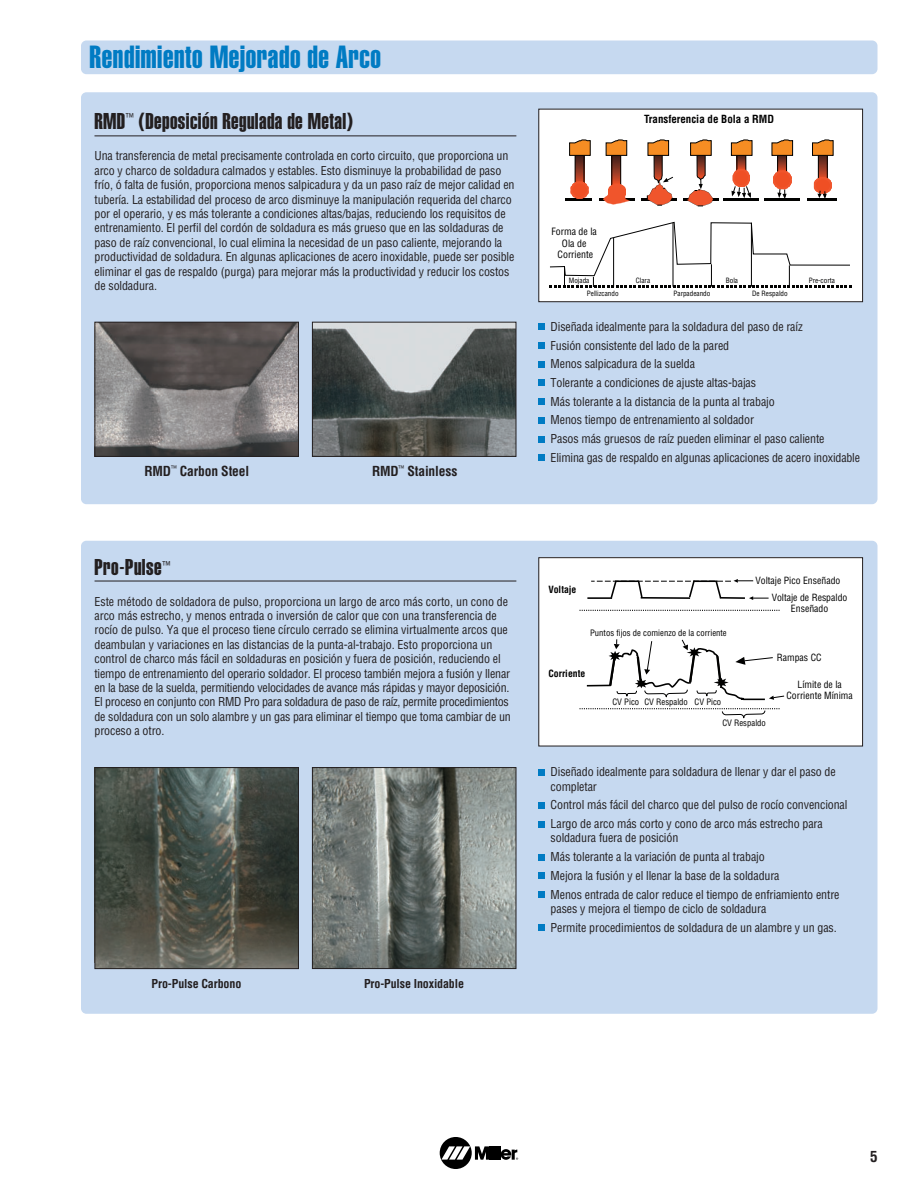
<style>
.page{position:relative;width:918px;height:1188px;background:#fff}
.page>*{position:absolute;margin:0;border:0;box-sizing:border-box;transform-origin:0 0}
.t1{font:31.5px "Helvetica Extra Compressed";letter-spacing:.02em;color:#007bc3}
.t2{font:22.5px "Helvetica Extra Compressed";letter-spacing:.02em;color:#231f20}
.t3{font:700 condensed 15px "Helvetica";color:#231f20}
.t4{font:700 condensed 13.5px "Helvetica";letter-spacing:-.01em;color:#231f20}
.t5{font:condensed 12px/14.4px "Helvetica";letter-spacing:-.01em;color:#231f20}
.t6{font:700 condensed 12px "Helvetica";letter-spacing:-.01em;color:#231f20}
.t7{font:700 condensed 10.95px "Helvetica";color:#010100}
.t8{font:condensed 9.9px/11.9px "Helvetica";color:#010100;text-align:center}
.t9{font:condensed 9.75px/17px "Helvetica";color:#010100}
.t10{font:700 condensed 9.75px "Helvetica";color:#010100}
.t11{font:condensed 8.7px "Helvetica";color:#010100}
.t12{font:condensed 7.05px/12.6px "Helvetica";color:#010100}
</style>
<div class="page">
<div style="left:440px;top:1137px;width:32px;height:32px;background:#000;border-radius:50%"></div>
<hr style="left:493px;top:1146px;width:4px;height:14px;background:#000">
<hr style="left:497px;top:1146px;width:3px;height:14px;background:#000">
<svg style="left:441px;top:1146px;width:52px;height:14px"></svg>
<svg style="left:501px;top:1149px;width:17px;height:11px"></svg>
<div style="left:81px;top:40px;width:797px;height:34px;background:#c6d9f0;border-radius:5px"></div>
<div style="left:81px;top:541px;width:797px;height:473px;background:#c6d9f0;border-radius:5px"></div>
<div style="left:81px;top:92px;width:797px;height:412px;background:#c6d9f0;border-radius:5px"></div>
<div style="left:539px;top:109px;width:324px;height:193px;background:#fff"></div>
<svg style="left:550px;top:140px;width:301px;height:163px"></svg>
<div style="left:538px;top:109px;width:325px;height:193px;border:1px solid #231f20"></div>
<div style="left:539px;top:558px;width:324px;height:188px;background:#fff"></div>
<hr style="left:587px;top:597px;width:25px;height:2px;background:#010100">
<hr style="left:587px;top:685px;width:24px;height:2px;background:#010100">
<svg style="left:580px;top:610px;width:200px;height:1px"></svg>
<svg style="left:591px;top:579px;width:178px;height:21px"></svg>
<svg style="left:607px;top:639px;width:178px;height:61px"></svg>
<svg style="left:580px;top:708px;width:200px;height:10px"></svg>
<div style="left:538px;top:557px;width:325px;height:189px;border:1px solid #231f20"></div>
<svg style="left:539px;top:324px;width:6px;height:6px"></svg>
<div style="left:539px;top:342px;width:6px;height:7px;background:#007bc3"></div>
<div style="left:539px;top:361px;width:6px;height:7px;background:#007bc3"></div>
<svg style="left:539px;top:380px;width:6px;height:6px"></svg>
<div style="left:539px;top:398px;width:6px;height:7px;background:#007bc3"></div>
<div style="left:539px;top:417px;width:6px;height:7px;background:#007bc3"></div>
<svg style="left:539px;top:436px;width:6px;height:6px"></svg>
<svg style="left:539px;top:455px;width:6px;height:6px"></svg>
<svg style="left:539px;top:769px;width:6px;height:6px"></svg>
<div style="left:539px;top:802px;width:6px;height:7px;background:#007bc3"></div>
<svg style="left:539px;top:821px;width:6px;height:6px"></svg>
<svg style="left:539px;top:854px;width:6px;height:6px"></svg>
<svg style="left:539px;top:873px;width:6px;height:6px"></svg>
<div style="left:539px;top:891px;width:6px;height:7px;background:#007bc3"></div>
<div style="left:539px;top:924px;width:6px;height:7px;background:#007bc3"></div>
<hr style="left:95px;top:581px;width:421px;height:1px;background:#231f20">
<hr style="left:94px;top:136px;width:422px;height:1px;background:#231f20">
<img style="left:314px;top:769px;width:200px;height:198px">
<div style="left:312px;top:767px;width:204px;height:202px;border:1px solid #231f20"></div>
<img style="left:96px;top:769px;width:201px;height:198px">
<div style="left:94px;top:767px;width:205px;height:202px;border:1px solid #231f20"></div>
<img style="left:96px;top:324px;width:201px;height:131px">
<div style="left:94px;top:322px;width:205px;height:135px;border:1px solid #231f20"></div>
<img style="left:314px;top:324px;width:200px;height:131px">
<div style="left:312px;top:322px;width:204px;height:135px;border:1px solid #231f20"></div>
<h1 class="t1" style="left:90px;top:46px;width:293px">Rendimiento Mejorado de Arco</h1>
<h2 class="t2" style="left:94px;top:113px;width:260px">RMD<sup>™</sup> (Deposición Regulada de Metal)</h2>
<p class="t5" style="left:94px;top:150px;width:422px">Una transferencia de metal precisamente controlada en corto circuito, que proporciona un arco y charco de soldadura calmados y estables. Esto disminuye la probabilidad de paso frío, ó falta de fusión, proporciona menos salpicadura y da un paso raíz de mejor calidad en tubería. La estabilidad del proceso de arco disminuye la manipulación requerida del charco por el operario, y es más tolerante a condiciones altas/bajas, reduciendo los requisitos de entrenamiento. El perfil del cordón de soldadura es más grueso que en las soldaduras de paso de raíz convencional, lo cual elimina la necesidad de un paso caliente, mejorando la productividad de soldadura. En algunas aplicaciones de acero inoxidable, puede ser posible eliminar el gas de respaldo (purga) para mejorar más la productividad y reducir los costos de soldadura.</p>
<p class="t4" style="left:145px;top:466px;width:106px">RMD<sup>™</sup> Carbon Steel</p>
<p class="t4" style="left:372px;top:465px;width:87px">RMD<sup>™</sup> Stainless</p>
<h2 class="t2" style="left:95px;top:559px;width:77px">Pro-Pulse<sup>™</sup></h2>
<p class="t5" style="left:94px;top:595px;width:418px">Este método de soldadora de pulso, proporciona un largo de arco más corto, un cono de arco más estrecho, y menos entrada o inversión de calor que con una transferencia de rocío de pulso. Ya que el proceso tiene círculo cerrado se elimina virtualmente arcos que deambulan y variaciones en las distancias de la punta-al-trabajo. Esto proporciona un control de charco más fácil en soldaduras en posición y fuera de posición, reduciendo el tiempo de entrenamiento del operario soldador. El proceso también mejora a fusión y llenar en la base de la suelda, permitiendo velocidades de avance más rápidas y mayor deposición.<br>El proceso en conjunto con RMD Pro para soldadura de paso de raíz, permite procedimientos de soldadura con un solo alambre y un gas para eliminar el tiempo que toma cambiar de un proceso a otro.</p>
<p class="t6" style="left:152px;top:979px;width:91px">Pro-Pulse Carbono</p>
<p class="t6" style="left:364px;top:979px;width:102px">Pro-Pulse Inoxidable</p>
<p class="t7" style="left:644px;top:115px;width:131px">Transferencia de Bola a RMD</p>
<p class="t8" style="left:551px;top:226px;width:47px">Forma de la<br>Ola de<br>Corriente</p>
<p class="t12" style="left:587px;top:275px;width:33px;text-indent:-18px">Mojada<br>Pellizcando</p>
<p class="t12" style="left:636px;top:275px;width:16px">Clara</p>
<p class="t12" style="left:674px;top:288px;width:38px">Parpadeando</p>
<p class="t12" style="left:726px;top:275px;width:14px">Bola</p>
<p class="t12" style="left:752px;top:288px;width:37px">De Respaldo</p>
<p class="t12" style="left:809px;top:275px;width:28px">Pre-corta</p>
<p class="t5" style="left:551px;top:318px;width:311px;line-height:18.8px">Diseñada idealmente para la soldadura del paso de raíz<br>Fusión consistente del lado de la pared<br>Menos salpicadura de la suelda<br>Tolerante a condiciones de ajuste altas-bajas<br>Más tolerante a la distancia de la punta al trabajo<br>Menos tiempo de entrenamiento al soldador<br>Pasos más gruesos de raíz pueden eliminar el paso caliente Elimina gas de respaldo en algunas aplicaciones de acero inoxidable</p>
<p class="t10" style="left:549px;top:585px;width:29px">Voltaje</p>
<p class="t11" style="left:590px;top:629px;width:138px">Puntos fijos de comienzo de la corriente</p>
<p class="t10" style="left:549px;top:670px;width:38px">Corriente</p>
<p class="t11" style="left:612px;top:698px;width:28px">CV Pico</p>
<p class="t11" style="left:695px;top:698px;width:28px">CV Pico</p>
<p class="t11" style="left:644px;top:698px;width:45px">CV Respaldo</p>
<p class="t9" style="left:772px;top:573px;width:77px;text-indent:-16px">Voltaje Pico Enseñado<br>Voltaje de Respaldo</p>
<p class="t9" style="left:791px;top:601px;width:39px">Enseñado</p>
<p class="t9" style="left:777px;top:649px;width:46px">Rampas CC</p>
<p class="t9" style="left:787px;top:680px;width:68px;line-height:10.8px;text-align:center">Límite de la<br>Corriente Mínima</p>
<p class="t11" style="left:722px;top:720px;width:45px">CV Respaldo</p>
<p class="t5" style="left:551px;top:766px;width:287px">Diseñado idealmente para soldadura de llenar y dar el paso de completar</p>
<p class="t5" style="left:551px;top:797px;width:298px;line-height:18.8px">Control más fácil del charco que del pulso de rocío convencional<br>Largo de arco más corto y cono de arco más estrecho para</p>
<p class="t5" style="left:551px;top:830px;width:290px;line-height:18.8px">soldadura fuera de posición<br>Más tolerante a la variación de punta al trabajo<br>Mejora la fusión y el llenar la base de la soldadura<br>Menos entrada de calor reduce el tiempo de enfriamiento entre</p>
<p class="t5" style="left:551px;top:900px;width:288px;line-height:18.8px">pases y mejora el tiempo de ciclo de soldadura<br>Permite procedimientos de soldadura de un alambre y un gas.</p>
<p class="t3" style="left:870px;top:1151px;width:9px">5</p>
</div>
